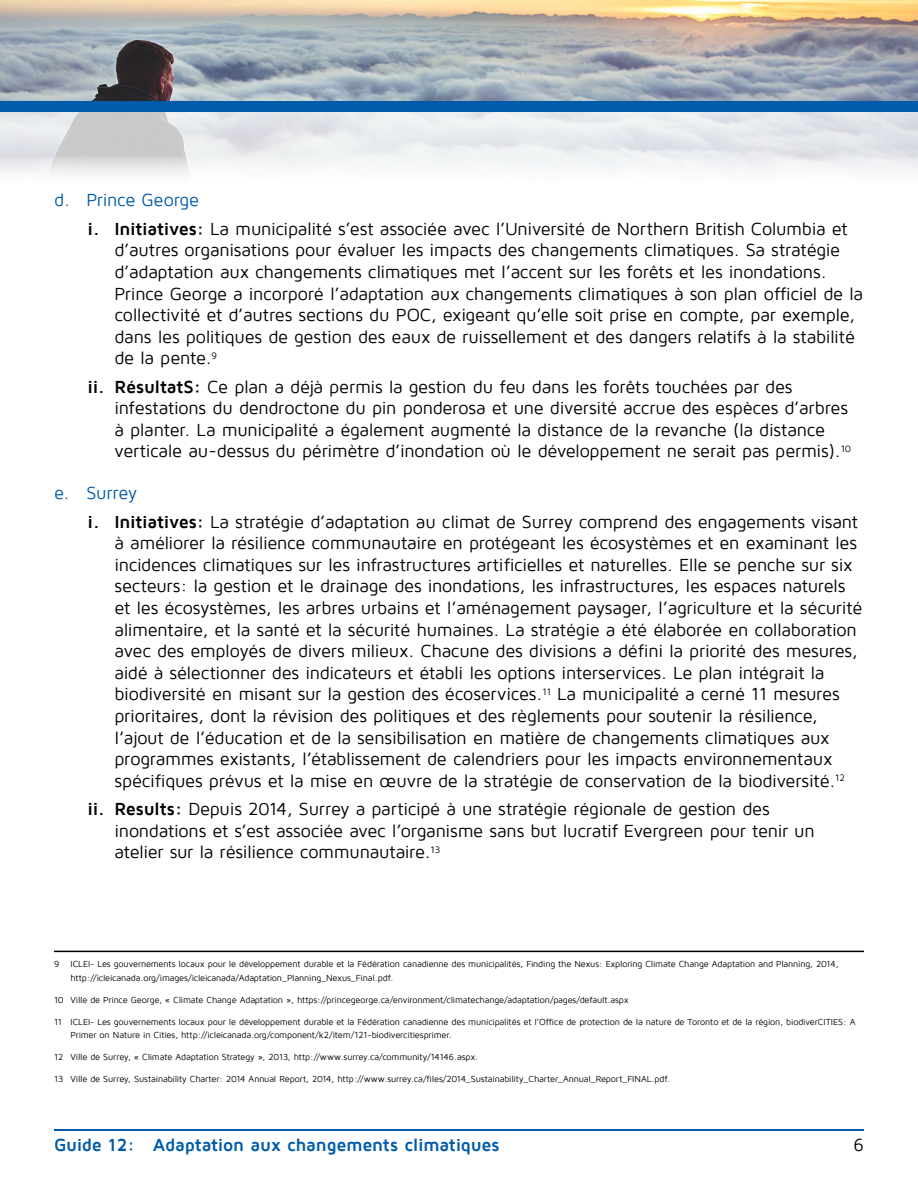
<style>
.page{position:relative;width:918px;height:1188px;background:#fff}
.page>*{position:absolute;margin:0;border:0;box-sizing:border-box;transform-origin:0 0}
.t1{font:18px/21.6px "Maven Pro";letter-spacing:-.015em;color:#000}
.t2{font:700 18px "Maven Pro";letter-spacing:-.015em;color:#005ba8}
.t3{font:9px/13.5px "Maven Pro";letter-spacing:-.015em;color:#000}
.s1{color:#005ba8}
.s2{font-weight:700}
</style>
<div class="page">
<img style="left:0;top:0;width:918px;height:174px">
<hr style="left:54px;top:1130px;width:810px;height:1px;background:#005ba8">
<div style="left:0;top:101px;width:918px;height:11px;background:#005ba8"></div>
<hr style="left:54px;top:951px;width:810px;height:1px;background:#000">
<p class="t1" style="left:87px;top:186px;width:762px;line-height:28.3px;text-indent:-33px"><span class="s1">d. Prince George<br></span><span class="s2">i. Initiatives:</span> La municipalité s’est associée avec l’Université de Northern British Columbia et</p>
<p class="t1" style="left:114px;top:240px;width:750px">d’autres organisations pour évaluer les impacts des changements climatiques. Sa stratégie d’adaptation aux changements climatiques met l’accent sur les forêts et les inondations.<br>Prince George a incorporé l’adaptation aux changements climatiques à son plan officiel de la collectivité et d’autres sections du POC, exigeant qu’elle soit prise en compte, par exemple, dans les politiques de gestion des eaux de ruissellement et des dangers relatifs à la stabilité de la pente.<sup>9</sup></p>
<p class="t1" style="left:114px;top:376px;width:738px;text-indent:-27px"><span class="s2">ii. RésultatS:</span> Ce plan a déjà permis la gestion du feu dans les forêts touchées par des infestations du dendroctone du pin ponderosa et une diversité accrue des espèces d’arbres à planter. La municipalité a également augmenté la distance de la revanche (la distance verticale au-dessus du périmètre d’inondation où le développement ne serait pas permis).<sup>10</sup></p>
<p class="t1" style="left:87px;top:479px;width:772px;line-height:28.3px;text-indent:-33px"><span class="s1">e. Surrey<br></span><span class="s2">i. Initiatives:</span> La stratégie d’adaptation au climat de Surrey comprend des engagements visant</p>
<p class="t1" style="left:114px;top:533px;width:750px">à améliorer la résilience communautaire en protégeant les écosystèmes et en examinant les incidences climatiques sur les infrastructures artificielles et naturelles. Elle se penche sur six secteurs: la gestion et le drainage des inondations, les infrastructures, les espaces naturels et les écosystèmes, les arbres urbains et l’aménagement paysager, l’agriculture et la sécurité alimentaire, et la santé et la sécurité humaines. La stratégie a été élaborée en collaboration avec des employés de divers milieux. Chacune des divisions a défini la priorité des mesures, aidé à sélectionner des indicateurs et établi les options interservices. Le plan intégrait la biodiversité en misant sur la gestion des écoservices.<sup>11</sup> La municipalité a cerné 11 mesures prioritaires, dont la révision des politiques et des règlements pour soutenir la résilience, l’ajout de l’éducation et de la sensibilisation en matière de changements climatiques aux programmes existants, l’établissement de calendriers pour les impacts environnementaux spécifiques prévus et la mise en œuvre de la stratégie de conservation de la biodiversité.<sup>12</sup></p>
<p class="t1" style="left:114px;top:799px;width:702px;text-indent:-27px"><span class="s2">ii. Results:</span> Depuis 2014, Surrey a participé à une stratégie régionale de gestion des inondations et s’est associée avec l’organisme sans but lucratif Evergreen pour tenir un atelier sur la résilience communautaire.<sup>13</sup></p>
<p class="t3" style="left:70px;top:957px;width:769px;text-indent:-16px">9 ICLEI- Les gouvernements locaux pour le développement durable et la Fédération canadienne des municipalités, Finding the Nexus: Exploring Climate Change Adaptation and Planning, 2014, http://icleicanada.org/images/icleicanada/Adaptation_Planning_Nexus_Final.pdf.</p>
<p class="t3" style="left:54px;top:993px;width:576px">10 Ville de Prince George, « Climate Change Adaptation », https://princegeorge.ca/environment/climatechange/adaptation/pages/default.aspx</p>
<p class="t3" style="left:71px;top:1015px;width:787px;text-indent:-17px">11 ICLEI- Les gouvernements locaux pour le développement durable et la Fédération canadienne des municipalités et l’Office de protection de la nature de Toronto et de la région, biodiverCITIES: A<br>Primer on Nature in Cities, http://icleicanada.org/component/k2/item/121-biodivercitiesprimer.</p>
<p class="t3" style="left:54px;top:1050px;width:426px">12 Ville de Surrey, « Climate Adaptation Strategy », 2013, http://www.surrey.ca/community/14146.aspx.</p>
<p class="t3" style="left:54px;top:1072px;width:618px">13 Ville de Surrey, Sustainability Charter: 2014 Annual Report, 2014, http://www.surrey.ca/files/2014_Sustainability_Charter_Annual_Report_FINAL.pdf.</p>
<p class="t2" style="left:54px;top:1136px;width:447px">Guide 12: Adaptation aux changements climatiques</p>
<p class="t1" style="left:854px;top:1135px;width:12px">6</p>
</div>
